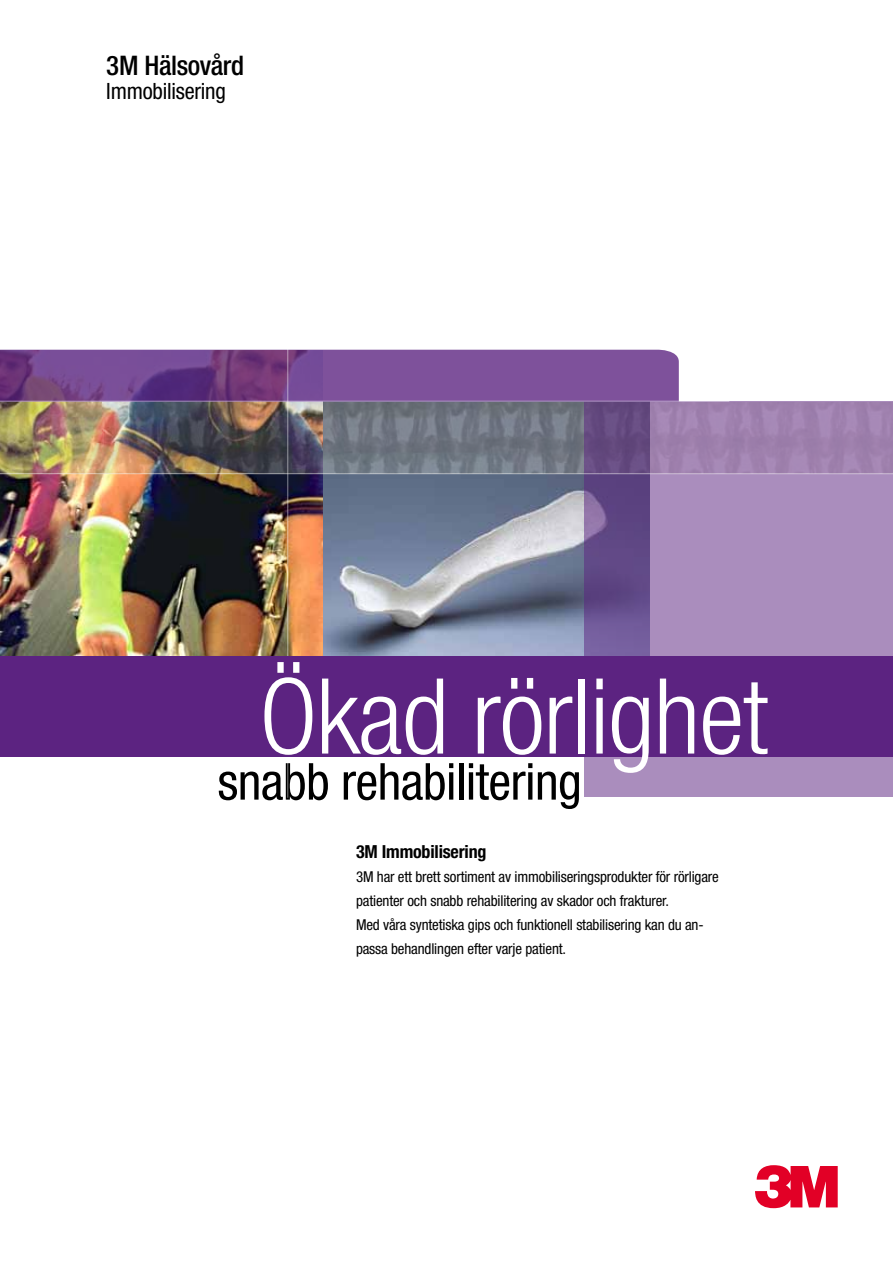
<style>
.page{position:relative;width:893px;height:1263px;background:#fff}
.page>*{position:absolute;margin:0;border:0;box-sizing:border-box;transform-origin:0 0}
.t1{font:300 condensed 105px "Helvetica Neue LT Std";letter-spacing:-.01em;color:#fff}
.t2{font:condensed 51px "Helvetica Neue LT Std";letter-spacing:-.01em;color:#000}
.t3{font:500 condensed 27px "Helvetica Neue LT Std";letter-spacing:-.015em;color:#000}
.t4{font:condensed 22.5px "Helvetica Neue LT Std";letter-spacing:-.01em;color:#000}
.t5{font:700 condensed 18px "Helvetica Neue LT Std";letter-spacing:-.01em;color:#000}
.t6{font:condensed 15px/24px "Helvetica Neue LT Std";letter-spacing:-.01em;color:#000}
</style>
<div class="page">
<svg style="left:755px;top:1165px;width:83px;height:43px"></svg>
<img style="left:323px;top:474px;width:261px;height:182px">
<img style="left:0;top:474px;width:323px;height:182px">
<svg style="left:0;top:350px;width:679px;height:51px;background:#774991"></svg>
<img style="left:0;top:402px;width:584px;height:71px">
<svg style="left:584px;top:402px;width:309px;height:395px;background:#9b7eb0"></svg>
<hr style="left:0;top:473px;width:893px;height:1px;background:#fff">
<hr style="left:287px;top:303px;width:1px;height:495px;background:#fff">
<div style="left:0;top:656px;width:893px;height:100px;background:#5c2381"></div>
<h3 class="t3" style="left:106px;top:49px;width:139px">3M Hälsovård</h3>
<h3 class="t4" style="left:106px;top:78px;width:121px">Immobilisering</h3>
<h1 class="t1" style="left:259px;top:656px;width:511px">Ökad rörlighet</h1>
<h2 class="t2" style="left:217px;top:752px;width:366px">snabb rehabilitering</h2>
<p class="t5" style="left:356px;top:840px;width:132px">3M Immobilisering</p>
<p class="t6" style="left:356px;top:864px;width:364px">3M har ett brett sortiment av immobiliseringsprodukter för rörligare patienter och snabb rehabilitering av skador och frakturer.<br>Med våra syntetiska gips och funktionell stabilisering kan du an&shy;passa behandlingen efter varje patient.</p>
</div>
